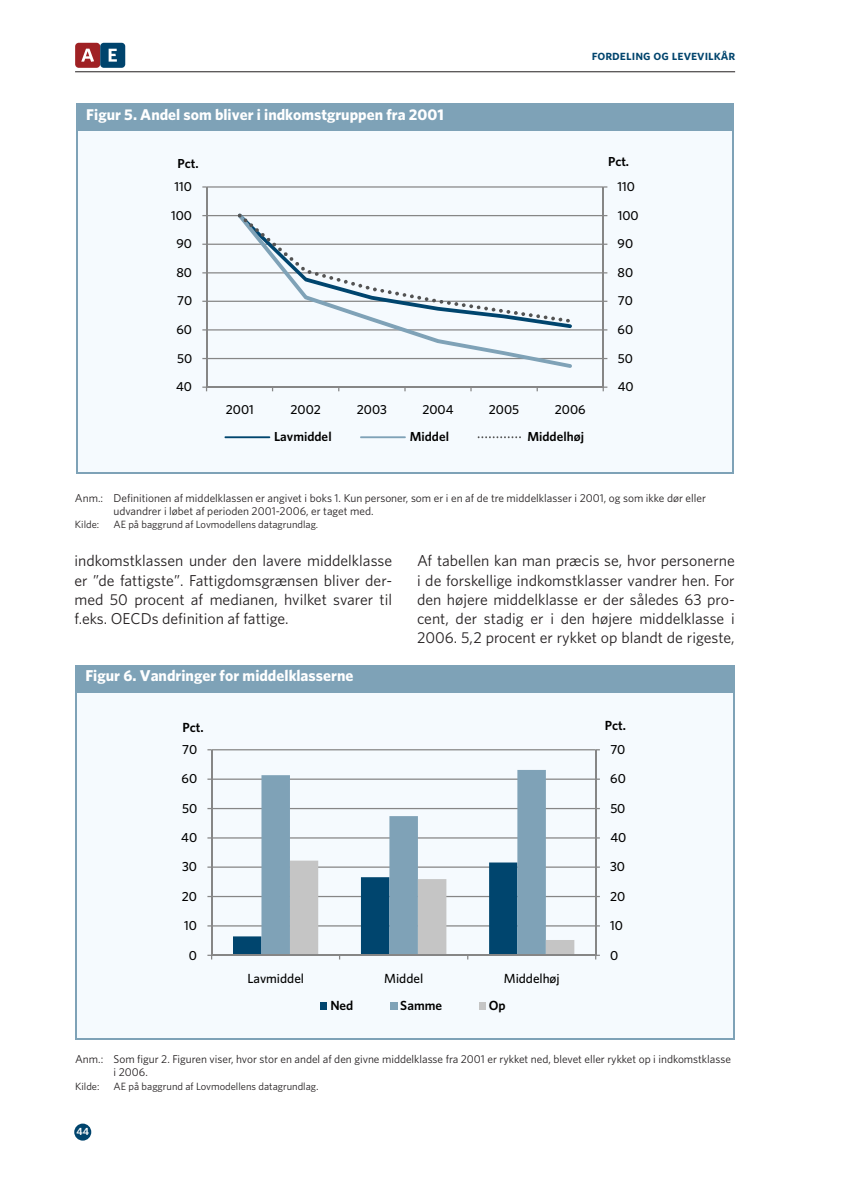
<style>
.page{position:relative;width:844px;height:1191px;background:#fff}
.page>*{position:absolute;margin:0;border:0;box-sizing:border-box;transform-origin:0 0}
.Brød_tekst{font:15.75px/19.2px "Whitney";color:#231f20;text-align:justify}
.t1{font:700 15.75px "Whitney";color:#fff}
.t2{font:700 15.58px "Whitney";color:#fff}
.t3{font:600 14px "Whitney";color:#00446d}
.t4{font:500 13.3px "Whitney";color:#000}
.t5{font:600 13.3px "Whitney";color:#000}
.t6{font:500 13.12px "Whitney";color:#000}
.t7{font:600 13.12px "Whitney";color:#000}
.Figurtekst{font:11.38px/13.7px "Whitney";color:#231f20}
.Brød_tekst-2{font:10.5px "Whitney";color:#231f20}
.t8{font:600 10.5px "Whitney";color:#fff}
.s1{font-size:11.38px}
</style>
<div class="page">
<hr style="left:75px;top:71px;width:660px;height:1px;background:#231f20">
<svg style="left:75px;top:43px;width:50px;height:25px"></svg>
<div style="left:74px;top:1123px;width:17px;height:17px;background:#00446d;border-radius:50%"></div>
<div style="left:78px;top:105px;width:654px;height:24px;background:#7ea2b7"></div>
<hr style="left:78px;top:104px;width:654px;height:1px;background:#7ea2b7">
<hr style="left:76px;top:105px;width:2px;height:24px;background:#7ea2b7">
<div style="left:78px;top:131px;width:654px;height:341px;background:#f5fafe"></div>
<hr style="left:78px;top:129px;width:654px;height:2px;background:#7ea2b7">
<svg style="left:732px;top:104px;width:1px;height:27px"></svg>
<hr style="left:76px;top:131px;width:2px;height:341px;background:#7ea2b7">
<hr style="left:78px;top:472px;width:654px;height:2px;background:#7ea2b7">
<hr style="left:732px;top:131px;width:1px;height:341px;background:#7ea2b7">
<hr style="left:206px;top:358px;width:397px;height:1px;background:#868686">
<hr style="left:206px;top:329px;width:397px;height:1px;background:#868686">
<hr style="left:206px;top:301px;width:397px;height:1px;background:#868686">
<hr style="left:206px;top:272px;width:397px;height:1px;background:#868686">
<hr style="left:206px;top:244px;width:397px;height:1px;background:#868686">
<hr style="left:206px;top:215px;width:397px;height:1px;background:#868686">
<hr style="left:206px;top:186px;width:397px;height:2px;background:#868686">
<hr style="left:602px;top:187px;width:1px;height:200px;background:#868686">
<hr style="left:206px;top:187px;width:1px;height:200px;background:#868686">
<hr style="left:206px;top:386px;width:397px;height:2px;background:#868686">
<svg style="left:602px;top:386px;width:5px;height:5px"></svg>
<svg style="left:237px;top:328px;width:335px;height:40px"></svg>
<svg style="left:237px;top:213px;width:335px;height:115px"></svg>
<hr style="left:224px;top:436px;width:46px;height:2px;background:#00456e">
<hr style="left:360px;top:436px;width:46px;height:2px;background:#7fa2b7">
<svg style="left:477px;top:436px;width:44px;height:2px"></svg>
<div style="left:77px;top:666px;width:656px;height:25px;background:#7ea2b7"></div>
<hr style="left:77px;top:665px;width:655px;height:1px;background:#7ea2b7">
<hr style="left:75px;top:666px;width:2px;height:25px;background:#7ea2b7">
<hr style="left:732px;top:666px;width:2px;height:25px;background:#7ea2b7">
<div style="left:77px;top:692px;width:656px;height:346px;background:#f5fafe"></div>
<hr style="left:77px;top:691px;width:655px;height:1px;background:#7ea2b7">
<hr style="left:75px;top:692px;width:2px;height:346px;background:#7ea2b7">
<hr style="left:77px;top:1038px;width:655px;height:2px;background:#7ea2b7">
<hr style="left:732px;top:692px;width:2px;height:346px;background:#7ea2b7">
<hr style="left:211px;top:925px;width:384px;height:1px;background:#868686">
<hr style="left:211px;top:896px;width:384px;height:1px;background:#868686">
<hr style="left:211px;top:866px;width:384px;height:1px;background:#868686">
<hr style="left:211px;top:837px;width:384px;height:1px;background:#868686">
<hr style="left:211px;top:808px;width:384px;height:1px;background:#868686">
<hr style="left:211px;top:778px;width:384px;height:2px;background:#868686">
<hr style="left:211px;top:749px;width:384px;height:1px;background:#868686">
<svg style="left:261px;top:770px;width:284px;height:90px"></svg>
<hr style="left:595px;top:750px;width:1px;height:205px;background:#868686">
<hr style="left:211px;top:750px;width:1px;height:205px;background:#868686">
<hr style="left:211px;top:954px;width:384px;height:2px;background:#868686">
<svg style="left:595px;top:954px;width:4px;height:5px"></svg>
<svg style="left:233px;top:860px;width:341px;height:99px"></svg>
<div style="left:320px;top:1002px;width:7px;height:8px;background:#00456e"></div>
<div style="left:390px;top:1002px;width:7px;height:8px;background:#7fa2b7"></div>
<div style="left:478px;top:1002px;width:7px;height:8px;background:#c5c5c5"></div>
<p class="t2" style="left:86px;top:107px;width:359px">Figur 5. Andel som bliver i indkomstgruppen fra 2001</p>
<p class="t3" style="left:591px;top:46px;width:145px">fordeling og levevilkår</p>
<p class="t7" style="left:177px;top:157px;width:23px">Pct.</p>
<p class="t7" style="left:608px;top:156px;width:23px">Pct.</p>
<p class="t6" style="left:174px;top:180px;width:19px">110</p>
<p class="t6" style="left:617px;top:180px;width:19px">110</p>
<p class="t6" style="left:171px;top:209px;width:22px">100</p>
<p class="t6" style="left:617px;top:209px;width:22px">100</p>
<p class="t6" style="left:176px;top:238px;width:17px">90</p>
<p class="t6" style="left:617px;top:238px;width:17px">90</p>
<p class="t6" style="left:176px;top:266px;width:17px">80</p>
<p class="t6" style="left:617px;top:266px;width:17px">80</p>
<p class="t6" style="left:177px;top:295px;width:17px">70</p>
<p class="t6" style="left:617px;top:295px;width:17px">70</p>
<p class="t6" style="left:176px;top:323px;width:17px">60</p>
<p class="t6" style="left:617px;top:323px;width:17px">60</p>
<p class="t6" style="left:177px;top:352px;width:17px">50</p>
<p class="t6" style="left:617px;top:352px;width:17px">50</p>
<p class="t6" style="left:176px;top:381px;width:17px">40</p>
<p class="t6" style="left:617px;top:381px;width:17px">40</p>
<p class="t6" style="left:226px;top:403px;width:30px">2001</p>
<p class="t6" style="left:290px;top:403px;width:32px">2002</p>
<p class="t6" style="left:356px;top:403px;width:32px">2003</p>
<p class="t6" style="left:422px;top:403px;width:33px">2004</p>
<p class="t6" style="left:488px;top:403px;width:32px">2005</p>
<p class="t6" style="left:554px;top:403px;width:32px">2006</p>
<p class="t7" style="left:274px;top:431px;width:59px">Lavmiddel</p>
<p class="t7" style="left:409px;top:431px;width:41px">Middel</p>
<p class="t7" style="left:527px;top:431px;width:58px">Middelhøj</p>
<p class="Figurtekst" style="left:113px;top:490px;width:594px;text-indent:-39px">Anm.: Definitionen af middelklassen er angivet i boks 1. Kun personer, som er i en af de tre middelklasser i 2001, og som ikke dør eller udvandrer i løbet af perioden 2001-2006, er taget med.</p>
<p class="Brød_tekst-2" style="left:75px;top:517px;width:26px">Kilde:</p>
<p class="Brød_tekst-2" style="left:113px;top:517px;width:206px">AE på baggrund af Lovmodellens datagrundlag.</p>
<p class="Brød_tekst" style="left:74px;top:551px;width:319px">indkomstklassen under den lavere middelklasse er ”de fattigste”. Fattigdomsgrænsen bliver der&shy;med 50 procent af medianen, hvilket svarer til f.eks. OECDs definition af fattige.</p>
<p class="Brød_tekst" style="left:417px;top:551px;width:319px">Af tabellen kan man præcis se, hvor personerne i de forskellige indkomstklasser vandrer hen. For den højere middelklasse er der således 63 pro&shy;cent, der stadig er i den højere middelklasse i 2006. 5,2 procent er rykket op blandt de rigeste,</p>
<p class="t1" style="left:85px;top:668px;width:269px">Figur 6. Vandringer for middelklasserne</p>
<p class="t5" style="left:182px;top:721px;width:23px">Pct.</p>
<p class="t5" style="left:604px;top:720px;width:23px">Pct.</p>
<p class="t4" style="left:182px;top:743px;width:17px">70</p>
<p class="t4" style="left:610px;top:743px;width:17px">70</p>
<p class="t4" style="left:181px;top:772px;width:17px">60</p>
<p class="t4" style="left:610px;top:772px;width:17px">60</p>
<p class="t4" style="left:182px;top:802px;width:17px">50</p>
<p class="t4" style="left:610px;top:802px;width:17px">50</p>
<p class="t4" style="left:181px;top:831px;width:17px">40</p>
<p class="t4" style="left:610px;top:831px;width:17px">40</p>
<p class="t4" style="left:182px;top:860px;width:16px">30</p>
<p class="t4" style="left:610px;top:860px;width:16px">30</p>
<p class="t4" style="left:182px;top:890px;width:17px">20</p>
<p class="t4" style="left:610px;top:890px;width:17px">20</p>
<p class="t4" style="left:184px;top:919px;width:14px">10</p>
<p class="t4" style="left:610px;top:919px;width:14px">10</p>
<p class="t4" style="left:189px;top:949px;width:10px">0</p>
<p class="t4" style="left:610px;top:949px;width:10px">0</p>
<p class="t4" style="left:247px;top:972px;width:58px">Lavmiddel</p>
<p class="t4" style="left:384px;top:972px;width:40px">Middel</p>
<p class="t4" style="left:503px;top:972px;width:58px">Middelhøj</p>
<p class="t5" style="left:330px;top:999px;width:25px">Ned</p>
<p class="t5" style="left:400px;top:999px;width:43px">Samme</p>
<p class="t5" style="left:488px;top:999px;width:18px">Op</p>
<p class="Figurtekst" style="left:114px;top:1051px;width:618px;text-indent:-39px">Anm.: Som figur 2. Figuren viser, hvor stor en andel af den givne middelklasse fra 2001 er rykket ned, blevet eller rykket op i indkomstklasse i 2006.</p>
<p class="Brød_tekst-2" style="left:75px;top:1079px;width:26px">Kilde:</p>
<p class="Brød_tekst-2" style="left:114px;top:1079px;width:206px">AE på baggrund af Lovmodellens datagrundlag<span class="s1">.</span></p>
<p class="t8" style="left:76px;top:1124px;width:14px">44</p>
</div>
